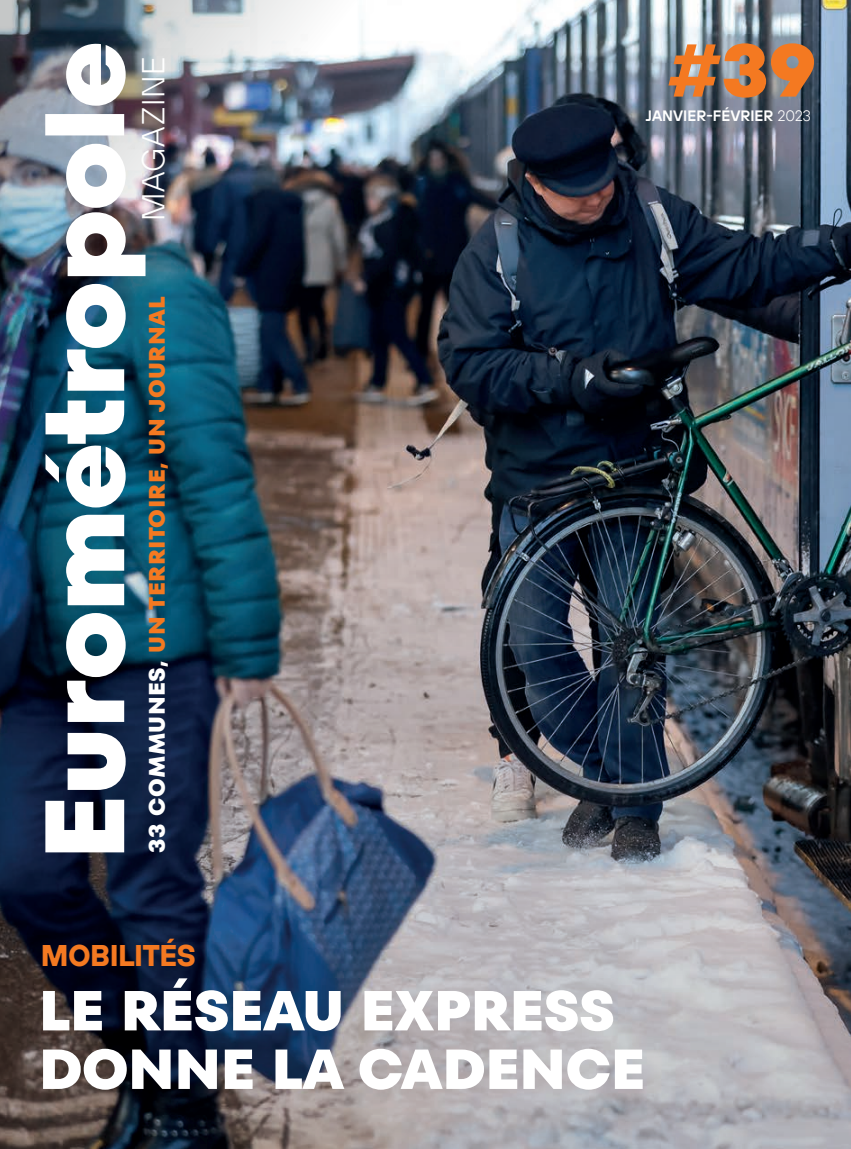
<style>
.page{position:relative;width:851px;height:1149px;background:#fff}
.page>*{position:absolute;margin:0;border:0;box-sizing:border-box;transform-origin:0 0}
.t1{font:800 74.4px "TT Fors";color:#f47921}
.t2{font:800 56.25px/58.5px "TT Fors";letter-spacing:-.015em;color:#fff}
.t3{font:300 31.8px "TT Hoves";letter-spacing:.025em;color:#fff}
.t4{font:29.85px "TT Hoves Variable";letter-spacing:-.02em;color:#f47921}
.t5{font:800 22.35px "TT Fors";letter-spacing:.02em;color:#f47921}
.t6{font:600 15px "TT Hoves";color:#fff}
.s1{color:#fff}
.s2{font-weight:300}
</style>
<div class="page">
<svg style="left:0;top:867px;width:850px;height:281px;background:#767985"></svg>
<img style="left:0;top:0;width:850px;height:867px">
<img style="left:45px;top:41px;width:100px;height:748px">
<svg style="left:45px;top:799px;width:79px;height:53px"></svg>
<h3 class="t3" style="left:133px;top:221px;width:166px;rotate:-90deg">MAGAZINE</h3>
<p class="t5" style="left:143px;top:852px;width:558px;rotate:-90deg"><span class="s1">33 COMMUNES,</span> UN TERRITOIRE, UN JOURNAL</p>
<h3 class="t4" style="left:41px;top:936px;width:156px">MOBILITÉS</h3>
<h1 class="t1" style="left:668px;top:24px;width:149px">#39</h1>
<p class="t6" style="left:645px;top:106px;width:167px">JANVIER-FÉVRIER <span class="s2">2023</span></p>
<h2 class="t2" style="left:39px;top:980px;width:608px">LE RÉSEAU EXPRESS<br>DONNE LA CADENCE</h2>
</div>
